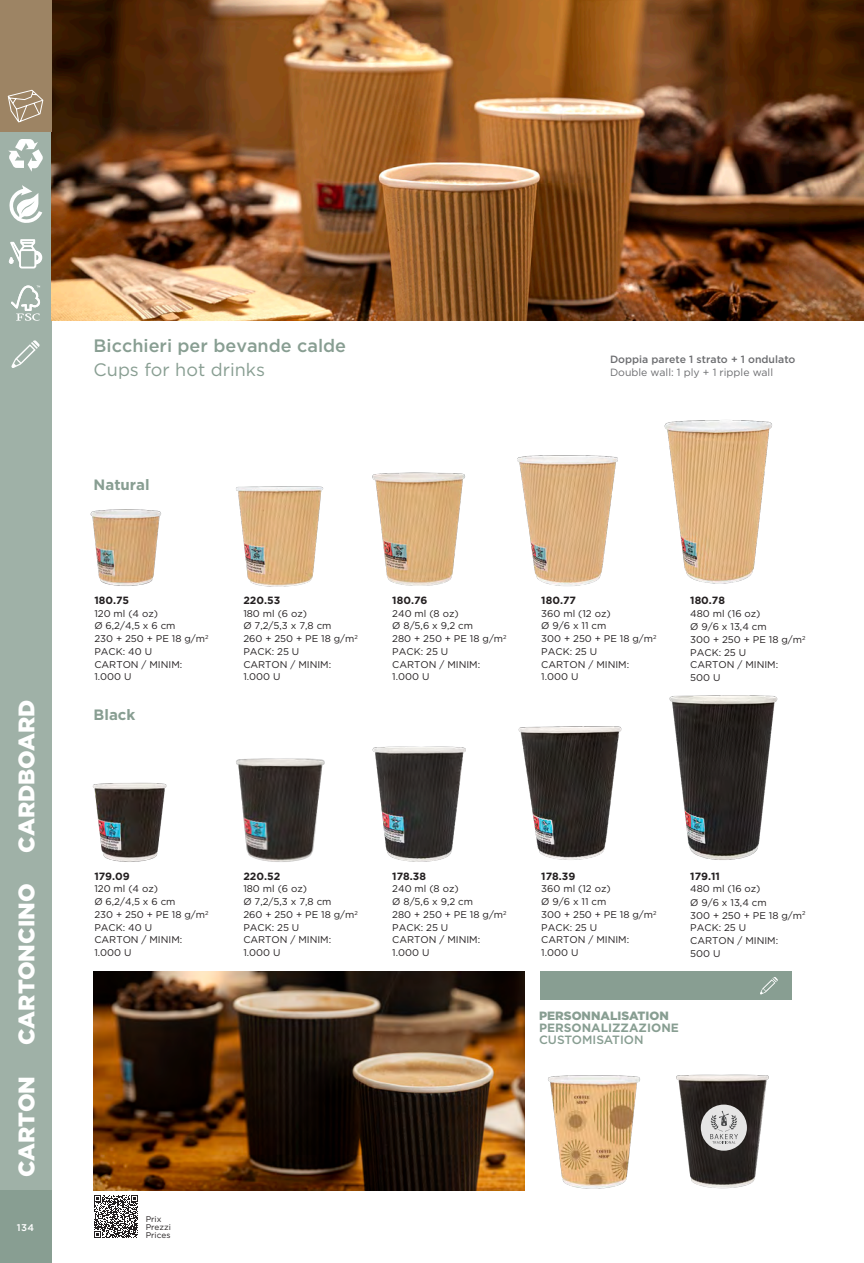
<style>
.page{position:relative;width:864px;height:1263px;background:#fff}
.page>*{position:absolute;margin:0;border:0;box-sizing:border-box;transform-origin:0 0}
.t1{font:900 22.5px "Gotham";color:#fff}
.t2{font:500 18px "Gotham";color:#889e92}
.t3{font:18px "Gotham";color:#889e92}
.t4{font:700 15px "Gotham";color:#889e92}
.t5{font:700 12px "Gotham";color:#889e92}
.t6{font:900 12px "Gotham";color:#889e92}
.t7{font:500 12px "Gotham";color:#889e92}
.t8{font:700 10.5px "Gotham";color:#231f20}
.t9{font:500 10.5px "Gotham";color:#6c6d70}
.t10{font:10.5px "Gotham";color:#6c6d70}
.t11{font:9.75px/12.8px "Gotham";color:#231f20}
.t12{font:500 9.75px "Gotham";color:#fff}
.t13{font:8.25px/8.2px "Gotham";color:#231f20}
</style>
<div class="page">
<div style="left:0;top:0;width:51px;height:1263px;background:#9fb1a7"></div>
<div style="left:0;top:1191px;width:51px;height:72px;background:#889e92"></div>
<img style="left:51px;top:0;width:812px;height:321px">
<img style="left:90px;top:509px;width:71px;height:77px">
<img style="left:92px;top:782px;width:75px;height:80px">
<img style="left:236px;top:486px;width:88px;height:101px">
<img style="left:236px;top:758px;width:89px;height:104px">
<img style="left:372px;top:472px;width:93px;height:114px">
<img style="left:548px;top:1075px;width:92px;height:114px">
<img style="left:372px;top:746px;width:94px;height:116px">
<img style="left:676px;top:1074px;width:93px;height:115px">
<img style="left:517px;top:455px;width:101px;height:131px">
<img style="left:518px;top:726px;width:104px;height:134px">
<img style="left:664px;top:420px;width:108px;height:164px">
<img style="left:669px;top:695px;width:109px;height:165px">
<div style="left:0;top:0;width:51px;height:132px;background:#9d8464"></div>
<svg style="left:7px;top:89px;width:37px;height:34px"></svg>
<svg style="left:8px;top:139px;width:35px;height:33px"></svg>
<svg style="left:9px;top:239px;width:33px;height:29px"></svg>
<svg style="left:11px;top:285px;width:29px;height:36px"></svg>
<svg style="left:9px;top:185px;width:33px;height:38px"></svg>
<svg style="left:11px;top:340px;width:29px;height:28px"></svg>
<img style="left:94px;top:972px;width:430px;height:219px">
<div style="left:540px;top:972px;width:251px;height:28px;background:#889e92"></div>
<svg style="left:760px;top:977px;width:17px;height:17px"></svg>
<svg style="left:700px;top:1104px;width:46px;height:47px"></svg>
<svg style="left:709px;top:1111px;width:28px;height:33px"></svg>
<svg style="left:94px;top:1195px;width:44px;height:43px"></svg>
<h1 class="t1" style="left:11px;top:852px;width:154px;rotate:-90deg">CARDBOARD</h1>
<h1 class="t1" style="left:11px;top:1045px;width:163px;rotate:-90deg">CARTONCINO</h1>
<h1 class="t1" style="left:11px;top:1177px;width:102px;rotate:-90deg">CARTON</h1>
<p class="t12" style="left:17px;top:1221px;width:19px">134</p>
<h2 class="t2" style="left:94px;top:334px;width:254px">Bicchieri per bevande calde</h2>
<h2 class="t3" style="left:94px;top:358px;width:173px">Cups for hot drinks</h2>
<h3 class="t4" style="left:94px;top:475px;width:57px">Natural</h3>
<p class="t9" style="left:609px;top:352px;width:187px">Doppia parete 1 strato + 1 ondulato</p>
<p class="t10" style="left:609px;top:365px;width:164px">Double wall: 1 ply + 1 ripple wall</p>
<p class="t8" style="left:94px;top:593px;width:36px">180.75</p>
<p class="t11" style="left:94px;top:606px;width:116px">120 ml (4 oz)<br>Ø 6,2/4,5 x 6 cm<br>230 + 250 + PE 18 g/m<sup>2<br></sup>PACK: 40 U<br>CARTON / MINIM:<br>1.000 U</p>
<h3 class="t4" style="left:94px;top:705px;width:43px">Black</h3>
<p class="t8" style="left:243px;top:593px;width:38px">220.53</p>
<p class="t11" style="left:243px;top:606px;width:116px">180 ml (6 oz)<br>Ø 7,2/5,3 x 7,8 cm<br>260 + 250 + PE 18 g/m<sup>2<br></sup>PACK: 25 U<br>CARTON / MINIM:<br>1.000 U</p>
<p class="t8" style="left:392px;top:593px;width:37px">180.76</p>
<p class="t11" style="left:392px;top:606px;width:116px">240 ml (8 oz)<br>Ø 8/5,6 x 9,2 cm<br>280 + 250 + PE 18 g/m<sup>2<br></sup>PACK: 25 U<br>CARTON / MINIM:<br>1.000 U</p>
<p class="t8" style="left:541px;top:593px;width:36px">180.77</p>
<p class="t11" style="left:541px;top:606px;width:117px">360 ml (12 oz)<br>Ø 9/6 x 11 cm<br>300 + 250 + PE 18 g/m<sup>2<br></sup>PACK: 25 U<br>CARTON / MINIM:<br>1.000 U</p>
<p class="t8" style="left:690px;top:593px;width:36px">180.78</p>
<p class="t11" style="left:690px;top:606px;width:117px">480 ml (16 oz)<br>Ø 9/6 x 13,4 cm<br>300 + 250 + PE 18 g/m<sup>2<br></sup>PACK: 25 U<br>CARTON / MINIM:<br>500 U</p>
<p class="t8" style="left:94px;top:869px;width:37px">179.09</p>
<p class="t11" style="left:94px;top:882px;width:116px">120 ml (4 oz)<br>Ø 6,2/4,5 x 6 cm<br>230 + 250 + PE 18 g/m<sup>2<br></sup>PACK: 40 U<br>CARTON / MINIM:<br>1.000 U</p>
<p class="t8" style="left:243px;top:869px;width:38px">220.52</p>
<p class="t11" style="left:243px;top:882px;width:116px">180 ml (6 oz)<br>Ø 7,2/5,3 x 7,8 cm<br>260 + 250 + PE 18 g/m<sup>2<br></sup>PACK: 25 U<br>CARTON / MINIM:<br>1.000 U</p>
<p class="t8" style="left:392px;top:869px;width:35px">178.38</p>
<p class="t11" style="left:392px;top:882px;width:116px">240 ml (8 oz)<br>Ø 8/5,6 x 9,2 cm<br>280 + 250 + PE 18 g/m<sup>2<br></sup>PACK: 25 U<br>CARTON / MINIM:<br>1.000 U</p>
<p class="t8" style="left:541px;top:869px;width:36px">178.39</p>
<p class="t11" style="left:541px;top:882px;width:117px">360 ml (12 oz)<br>Ø 9/6 x 11 cm<br>300 + 250 + PE 18 g/m<sup>2<br></sup>PACK: 25 U<br>CARTON / MINIM:<br>1.000 U</p>
<p class="t8" style="left:690px;top:869px;width:31px">179.11</p>
<p class="t11" style="left:690px;top:882px;width:117px">480 ml (16 oz)<br>Ø 9/6 x 13,4 cm<br>300 + 250 + PE 18 g/m<sup>2<br></sup>PACK: 25 U<br>CARTON / MINIM:<br>500 U</p>
<p class="t6" style="left:539px;top:1008px;width:131px">PERSONNALISATION</p>
<p class="t5" style="left:539px;top:1020px;width:141px">PERSONALIZZAZIONE</p>
<p class="t7" style="left:539px;top:1032px;width:106px">CUSTOMISATION</p>
<p class="t13" style="left:146px;top:1214px;width:27px">Prix<br>Prezzi<br>Prices</p>
</div>
